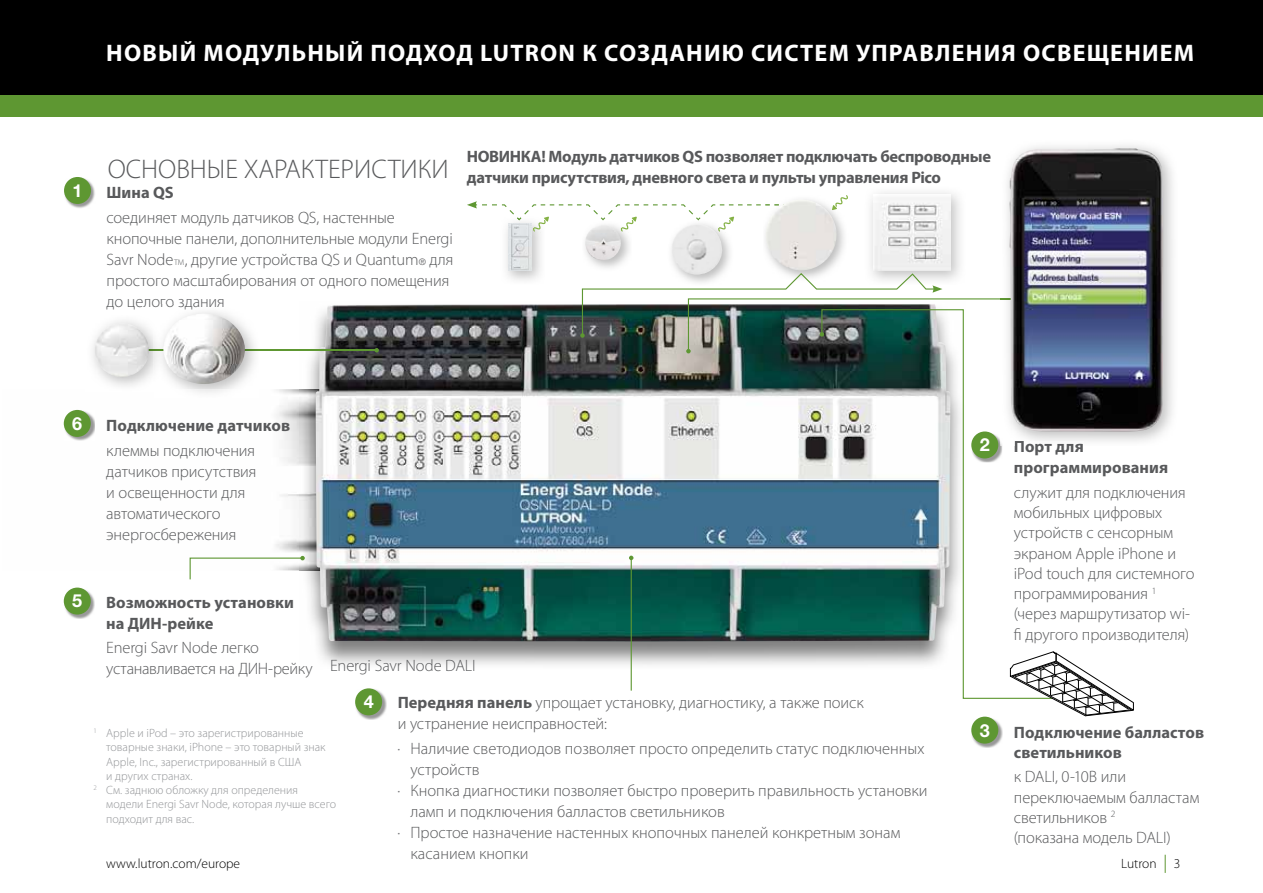
<style>
.page{position:relative;width:1263px;height:893px;background:#fff}
.page>*{position:absolute;margin:0;border:0;box-sizing:border-box;transform-origin:0 0}
.t1{font:300 27px "Myriad Pro";color:#58595b}
.t2{font:700 24px "Myriad Pro";letter-spacing:.05em;color:#fff}
.t3{font:700 18px "Helvetica Neue LT Std";color:#fff}
.t4{font:300 16.5px/21px "Myriad Pro";letter-spacing:-.005em;color:#58595b}
.t5{font:700 16.5px/21px "Myriad Pro";letter-spacing:-.005em;color:#58595b}
.t6{font:300 13.5px "Myriad Pro";color:#000}
.t7{font:300 12px "Myriad Pro";color:#939598}
.s1{font-size:8.25px}
.s2{font-family:"Helvetica Neue LT Std";font-size:9px}
.s3{color:#57585a}
.s4{font-weight:700}
.s5{font-size:9px;color:#797a7d}
</style>
<div class="page">
<svg style="left:1165px;top:855px;width:1px;height:18px"></svg>
<div style="left:0;top:0;width:1263px;height:96px;background:#000"></div>
<div style="left:0;top:96px;width:1263px;height:21px;background:#5e9732"></div>
<img style="left:63px;top:389px;width:237px;height:163px">
<img style="left:300px;top:345px;width:521px;height:324px">
<img style="left:316px;top:304px;width:505px;height:337px">
<hr style="left:143px;top:350px;width:234px;height:1px;background:#5e9732">
<svg style="left:374px;top:348px;width:5px;height:5px"></svg>
<hr style="left:631px;top:558px;width:1px;height:133px;background:#5e9732">
<svg style="left:629px;top:556px;width:4px;height:4px"></svg>
<svg style="left:189px;top:556px;width:116px;height:24px"></svg>
<svg style="left:821px;top:353px;width:188px;height:346px"></svg>
<img style="left:1000px;top:145px;width:173px;height:301px">
<img style="left:1015px;top:441px;width:69px;height:5px">
<img style="left:1009px;top:148px;width:154px;height:283px">
<svg style="left:1009px;top:651px;width:125px;height:66px"></svg>
<img style="left:64px;top:588px;width:31px;height:31px">
<div style="left:64px;top:588px;width:27px;height:27px;background:#5e9732;border-radius:50%"></div>
<img style="left:355px;top:689px;width:31px;height:30px">
<div style="left:355px;top:688px;width:27px;height:27px;background:#5e9732;border-radius:50%"></div>
<img style="left:64px;top:177px;width:31px;height:31px">
<div style="left:64px;top:177px;width:27px;height:27px;background:#5e9732;border-radius:50%"></div>
<img style="left:971px;top:432px;width:31px;height:30px">
<svg style="left:1000px;top:432px;width:2px;height:14px"></svg>
<div style="left:971px;top:431px;width:27px;height:27px;background:#5e9732;border-radius:50%"></div>
<img style="left:971px;top:717px;width:31px;height:31px">
<div style="left:971px;top:717px;width:27px;height:27px;background:#5e9732;border-radius:50%"></div>
<img style="left:64px;top:410px;width:31px;height:31px">
<div style="left:64px;top:410px;width:27px;height:27px;background:#5e9732;border-radius:50%"></div>
<img style="left:85px;top:320px;width:69px;height:71px">
<img style="left:95px;top:323px;width:55px;height:54px">
<img style="left:154px;top:311px;width:105px;height:87px">
<img style="left:245px;top:350px;width:14px;height:1px">
<img style="left:154px;top:314px;width:9px;height:75px">
<svg style="left:154px;top:389px;width:9px;height:2px"></svg>
<svg style="left:143px;top:350px;width:19px;height:1px"></svg>
<img style="left:162px;top:314px;width:83px;height:71px">
<img style="left:870px;top:192px;width:90px;height:80px">
<img style="left:873px;top:194px;width:77px;height:76px">
<img style="left:584px;top:235px;width:37px;height:27px">
<img style="left:669px;top:235px;width:54px;height:37px">
<img style="left:764px;top:200px;width:75px;height:72px">
<svg style="left:828px;top:195px;width:20px;height:15px"></svg>
<img style="left:506px;top:235px;width:35px;height:45px">
<img style="left:508px;top:235px;width:23px;height:36px">
<svg style="left:467px;top:201px;width:337px;height:34px"></svg>
<svg style="left:580px;top:272px;width:459px;height:81px"></svg>
<h2 class="t2" style="left:106px;top:43px;width:1089px">НОВЫЙ МОДУЛЬНЫЙ ПОДХОД LUTRON К СОЗДАНИЮ СИСТЕМ УПРАВЛЕНИЯ ОСВЕЩЕНИЕМ</h2>
<p class="t3" style="left:73px;top:180px;width:12px">1</p>
<h1 class="t1" style="left:108px;top:159px;width:342px">ОСНОВНЫЕ ХАРАКТЕРИСТИКИ</h1>
<p class="t5" style="left:107px;top:183px;width:69px">Шина QS</p>
<p class="t4" style="left:107px;top:209px;width:348px">соединяет модуль датчиков QS, настенные кнопочные панели, дополнительные модули Energi Savr Node<span class="s1">TM</span>, другие устройства QS и Quantum<span class="s2">®</span> для простого масштабирования от одного помещения до целого здания</p>
<p class="t5" style="left:467px;top:147px;width:526px">НОВИНКА! Модуль датчиков QS позволяет подключать беспроводные датчики присутствия, дневного света и пульты управления Pico</p>
<p class="t3" style="left:72px;top:413px;width:12px">6</p>
<p class="t3" style="left:72px;top:591px;width:12px">5</p>
<p class="t5" style="left:106px;top:416px;width:185px">Подключение датчиков</p>
<p class="t4" style="left:106px;top:442px;width:152px">клеммы подключения датчиков присутствия и освещенности для автоматического энергосбережения</p>
<p class="t5" style="left:106px;top:594px;width:189px">Возможность установки на ДИН-рейке</p>
<p class="t4" style="left:106px;top:639px;width:371px">Energi Savr Node легко<br>устанавливается на ДИН-рейку Energi Savr Node DALI</p>
<p class="t3" style="left:980px;top:435px;width:12px">2</p>
<p class="t5" style="left:1014px;top:438px;width:71px">Порт <span class="s3">для</span></p>
<p class="t5" style="left:1014px;top:459px;width:156px">программирования</p>
<p class="t4" style="left:1014px;top:484px;width:182px;line-height:20.2px">служит для подключения мобильных цифровых устройств с сенсорным экраном Apple iPhone и iPod touch для системного программирования <sup>1 </sup>(через маршрутизатор wi&shy;fi другого производителя)</p>
<p class="t3" style="left:364px;top:691px;width:12px">4</p>
<p class="t4" style="left:398px;top:694px;width:468px"><span class="s4">Передняя панель</span> упрощает установку, диагностику, а также поиск и устранение неисправностей:</p>
<p class="t4" style="left:410px;top:740px;width:516px;text-indent:-13px"><span class="s5">•</span> Наличие светодиодов позволяет просто определить статус подключенных устройств</p>
<p class="t4" style="left:410px;top:782px;width:519px;text-indent:-13px"><span class="s5">•</span> Кнопка диагностики позволяет быстро проверить правильность установки ламп и подключения балластов светильников</p>
<p class="t4" style="left:410px;top:824px;width:492px;text-indent:-13px"><span class="s5">•</span> Простое назначение настенных кнопочных панелей конкретным зонам касанием кнопки</p>
<p class="t3" style="left:980px;top:720px;width:12px">3</p>
<p class="t5" style="left:1014px;top:723px;width:192px;line-height:20.2px">Подключение балластов светильников</p>
<p class="t4" style="left:1014px;top:768px;width:187px;line-height:20.2px">к DALI, 0-10В или переключаемым балластам светильников <sup>2<br></sup>(показана модель DALI)</p>
<p class="t7" style="left:94px;top:729px;width:211px"><sup>1</sup> Apple и iPod – это зарегистрированные</p>
<p class="t7" style="left:106px;top:743px;width:221px">товарные знаки, iPhone – это товарный знак</p>
<p class="t7" style="left:106px;top:757px;width:197px">Apple, Inc., зарегистрированный в США</p>
<p class="t7" style="left:106px;top:771px;width:88px">и других странах.</p>
<p class="t7" style="left:94px;top:786px;width:206px"><sup>2</sup> См. заднюю обложку для определения</p>
<p class="t7" style="left:106px;top:800px;width:231px">модели Energi Savr Node, которая лучше всего</p>
<p class="t7" style="left:106px;top:814px;width:90px">подходит для вас.</p>
<p class="t6" style="left:106px;top:858px;width:135px">www.lutron.com/europe</p>
<p class="t6" style="left:1121px;top:858px;width:37px">Lutron</p>
<p class="t6" style="left:1174px;top:858px;width:8px">3</p>
</div>
